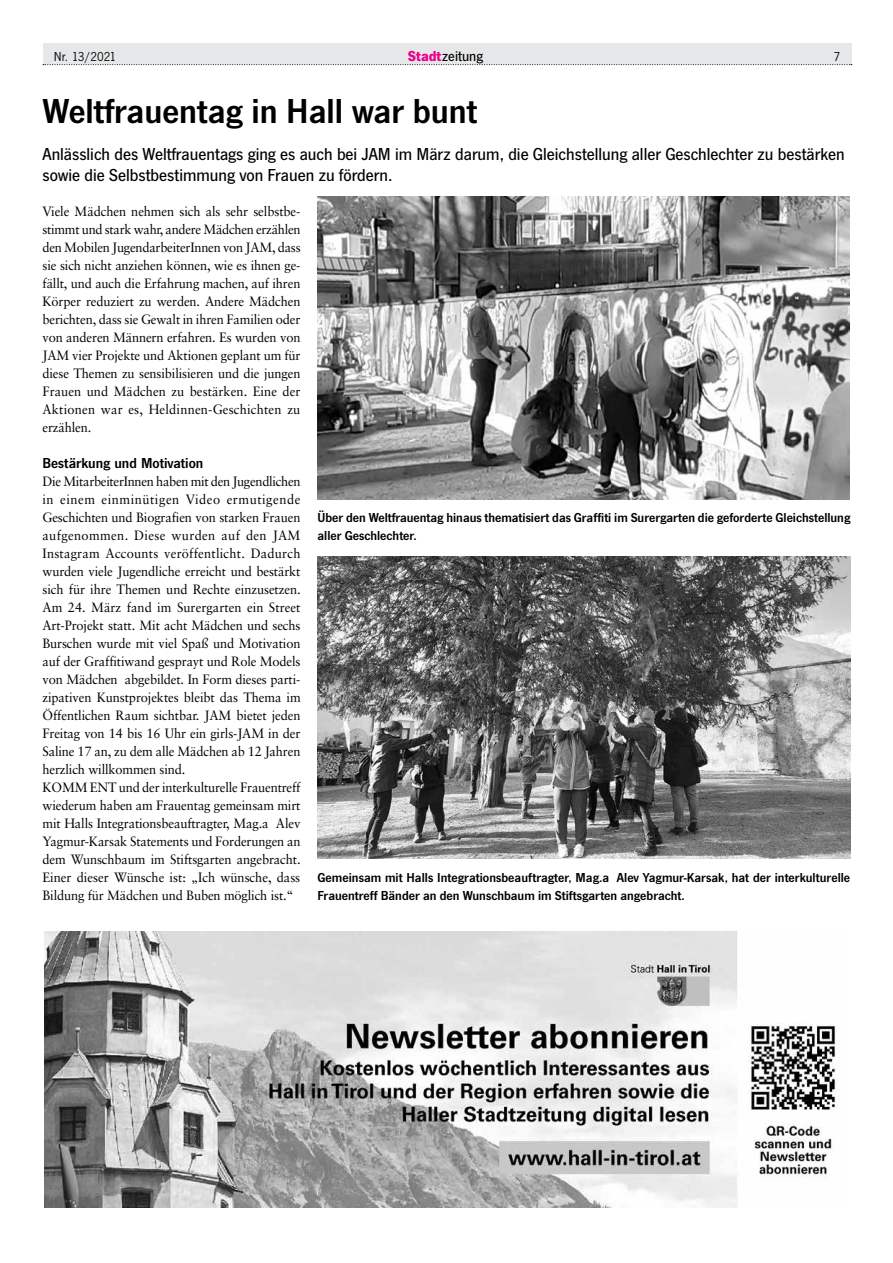
<style>
.page{position:relative;width:893px;height:1263px;background:#fff}
.page>*{position:absolute;margin:0;border:0;box-sizing:border-box;transform-origin:0 0}
.t1{font:600 36px "News Got T";color:#000}
.t2{font:500 18px/21px "News Got T";color:#000}
.t3{font:600 15px "News Got T";color:#000}
.t4{font:500 15px "News Got T";color:#000}
.t5{font:13.5px/18px "Sabon";letter-spacing:-.01em;color:#000;text-align:justify;scale:.95 1}
.t6{font:600 13.5px/18px "News Got T";color:#000}
.t7{font:13.5px "News Got T";color:#000}
.s1{font-weight:700;color:#ec008c}
</style>
<div class="page">
<div style="left:43px;top:43px;width:808px;height:22px;background:#e6e7e8"></div>
<svg style="left:43px;top:64px;width:809px;height:1px"></svg>
<img style="left:45px;top:931px;width:795px;height:276px">
<img style="left:317px;top:197px;width:532px;height:303px">
<img style="left:317px;top:556px;width:533px;height:303px">
<p class="t7" style="left:54px;top:49px;width:64px">Nr. 13/2021</p>
<p class="t4" style="left:408px;top:48px;width:77px"><span class="s1">Stadt</span>zeitung</p>
<p class="t7" style="left:834px;top:49px;width:8px">7</p>
<h1 class="t1" style="left:43px;top:90px;width:436px">Weltfrauentag in Hall war bunt</h1>
<h2 class="t2" style="left:43px;top:143px;width:804px">Anlässlich des Weltfrauentags ging es auch bei JAM im März darum, die Gleichstellung aller Geschlechter zu bestärken sowie die Selbstbestimmung von Frauen zu fördern.</h2>
<p class="t5" style="left:43px;top:202px;width:273px">Viele Mädchen nehmen sich als sehr selbstbe&shy;stimmt und stark wahr, andere Mädchen erzählen den Mobilen JugendarbeiterInnen von JAM, dass sie sich nicht anziehen können, wie es ihnen ge&shy;fällt, und auch die Erfahrung machen, auf ihren Körper reduziert zu werden. Andere Mädchen berichten, dass sie Gewalt in ihren Familien oder von anderen Männern erfahren. Es wurden von JAM vier Projekte und Aktionen geplant um für diese Themen zu sensibilisieren und die jungen Frauen und Mädchen zu bestärken. Eine der Aktionen war es, Heldinnen-Geschichten zu erzählen.</p>
<p class="t3" style="left:43px;top:454px;width:162px">Bestärkung und Motivation</p>
<p class="t5" style="left:43px;top:472px;width:273px;text-align:left">Die MitarbeiterInnen haben mit den Jugendlichen in einem einminütigen Video ermutigende Geschichten und Biografien von starken Frauen aufgenommen. Diese wurden auf den JAM Instagram Accounts veröffentlicht. Dadurch wurden viele Jugendliche erreicht und bestärkt sich für ihre Themen und Rechte einzusetzen.<br>Am 24. März fand im Surergarten ein Street Art-Projekt statt. Mit acht Mädchen und sechs Burschen wurde mit viel Spaß und Motivation auf der Graffitiwand gesprayt und Role Models von Mädchen abgebildet. In Form dieses parti&shy;zipativen Kunstprojektes bleibt das Thema im Öffentlichen Raum sichtbar. JAM bietet jeden Freitag von 14 bis 16 Uhr ein girls-JAM in der Saline 17 an, zu dem alle Mädchen ab 12 Jahren herzlich willkommen sind.<br>KOMM ENT und der interkulturelle Frauentreff wiederum haben am Frauentag gemeinsam mirt mit Halls Integrationsbeauftragter, Mag.a Alev Yagmur-Karsak Statements und Forderungen an dem Wunschbaum im Stiftsgarten angebracht.<br>Einer dieser Wünsche ist: „Ich wünsche, dass Bildung für Mädchen und Buben möglich ist.“</p>
<p class="t6" style="left:317px;top:508px;width:534px">Über den Weltfrauentag hinaus thematisiert das Graffiti im Surergarten die geforderte Gleichstellung aller Geschlechter.</p>
<p class="t6" style="left:317px;top:868px;width:534px">Gemeinsam mit Halls Integrationsbeauftragter, Mag.a Alev Yagmur-Karsak, hat der interkulturelle<br>Frauentreff Bänder an den Wunschbaum im Stiftsgarten angebracht.</p>
</div>
